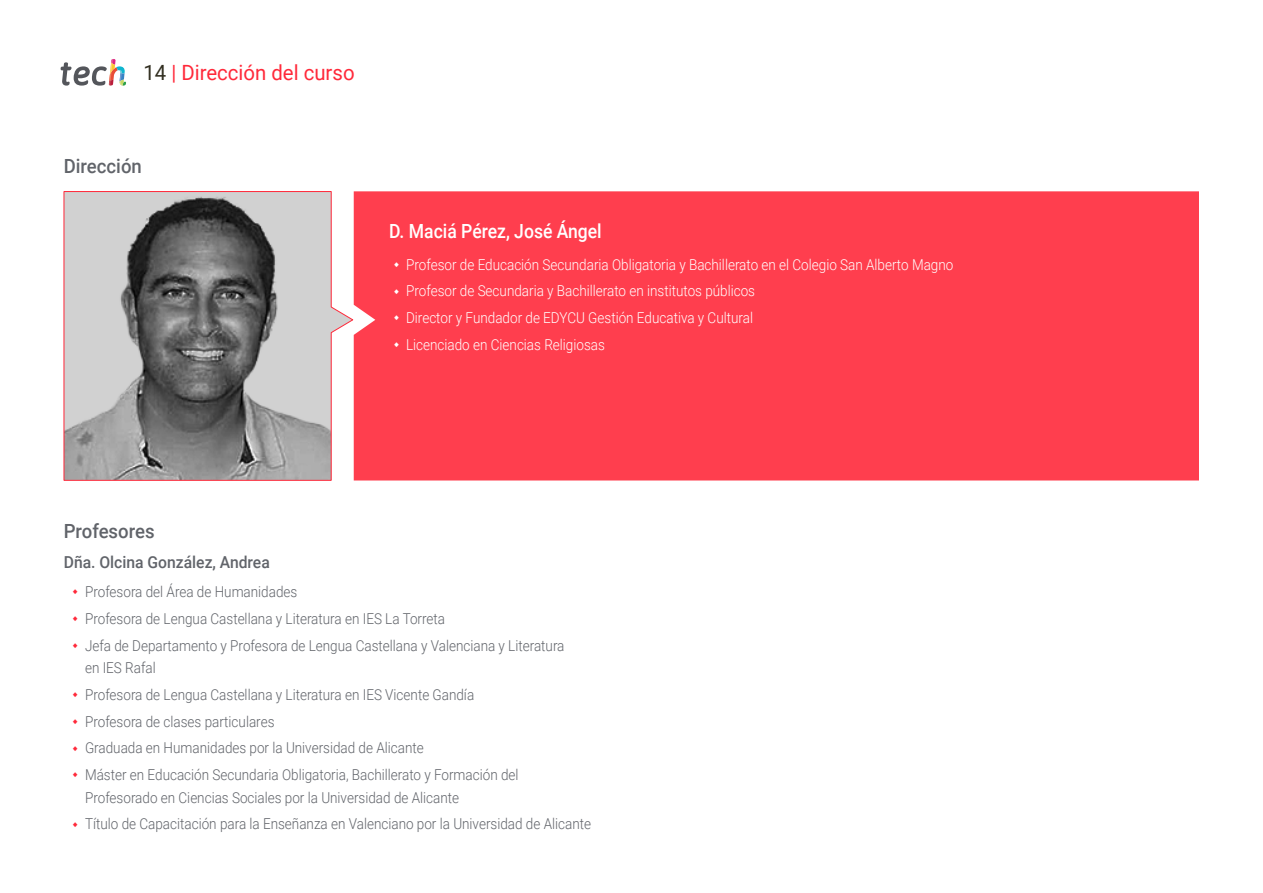
<style>
.page{position:relative;width:1263px;height:893px;background:#fff}
.page>*{position:absolute;margin:0;border:0;box-sizing:border-box;transform-origin:0 0}
.t1{font:21px "Roboto";color:#ff293a}
.t2{font:500 19.5px "Roboto";color:#fff;scale:.9 1}
.t3{font:500 19.5px "Roboto";color:#61646a;scale:.95 1}
.t4{font:500 16.5px "Roboto";color:#61646a;scale:.95 1}
.t5{font:300 15px/26.7px "Roboto";color:#61646a;scale:.9 1}
.t6{font:300 15px/26.7px "Roboto";color:#fff;scale:.9 1}
.s1{color:#312e20}
</style>
<div class="page">
<svg style="left:61px;top:59px;width:65px;height:27px"></svg>
<div style="left:354px;top:191px;width:845px;height:289px;background:#ff3e4e"></div>
<svg style="left:64px;top:191px;width:289px;height:290px;background:#a09d9d"></svg>
<svg style="left:394px;top:262px;width:5px;height:5px"></svg>
<svg style="left:394px;top:289px;width:5px;height:5px"></svg>
<svg style="left:394px;top:316px;width:5px;height:5px"></svg>
<svg style="left:394px;top:342px;width:5px;height:5px"></svg>
<h1 class="t1" style="left:144px;top:57px;width:213px"><span class="s1">14</span> | Dirección del curso</h1>
<h2 class="t3" style="left:64px;top:152px;width:84px">Dirección</h2>
<h2 class="t2" style="left:389px;top:217px;width:238px">D. Maciá Pérez, José Ángel</h2>
<p class="t6" style="left:406px;top:250px;width:609px">Profesor de Educación Secundaria Obligatoria y Bachillerato en el Colegio San Alberto Magno Profesor de Secundaria y Bachillerato en institutos públicos<br>Director y Fundador de EDYCU Gestión Educativa y Cultural<br>Licenciado en Ciencias Religiosas</p>
<h2 class="t3" style="left:64px;top:517px;width:97px">Profesores</h2>
<p class="t4" style="left:64px;top:551px;width:218px">Dña. Olcina González, Andrea</p>
<p class="t5" style="left:85px;top:578px;width:534px">Profesora del Área de Humanidades<br>Profesora de Lengua Castellana y Literatura en IES La Torreta<br>Jefa de Departamento y Profesora de Lengua Castellana y Valenciana y Literatura</p>
<p class="t5" style="left:85px;top:654px;width:483px">en IES Rafal<br>Profesora de Lengua Castellana y Literatura en IES Vicente Gandía Profesora de clases particulares<br>Graduada en Humanidades por la Universidad de Alicante<br>Máster en Educación Secundaria Obligatoria, Bachillerato y Formación del</p>
<p class="t5" style="left:85px;top:783px;width:564px">Profesorado en Ciencias Sociales por la Universidad de Alicante<br>Título de Capacitación para la Enseñanza en Valenciano por la Universidad de Alicante</p>
</div>
